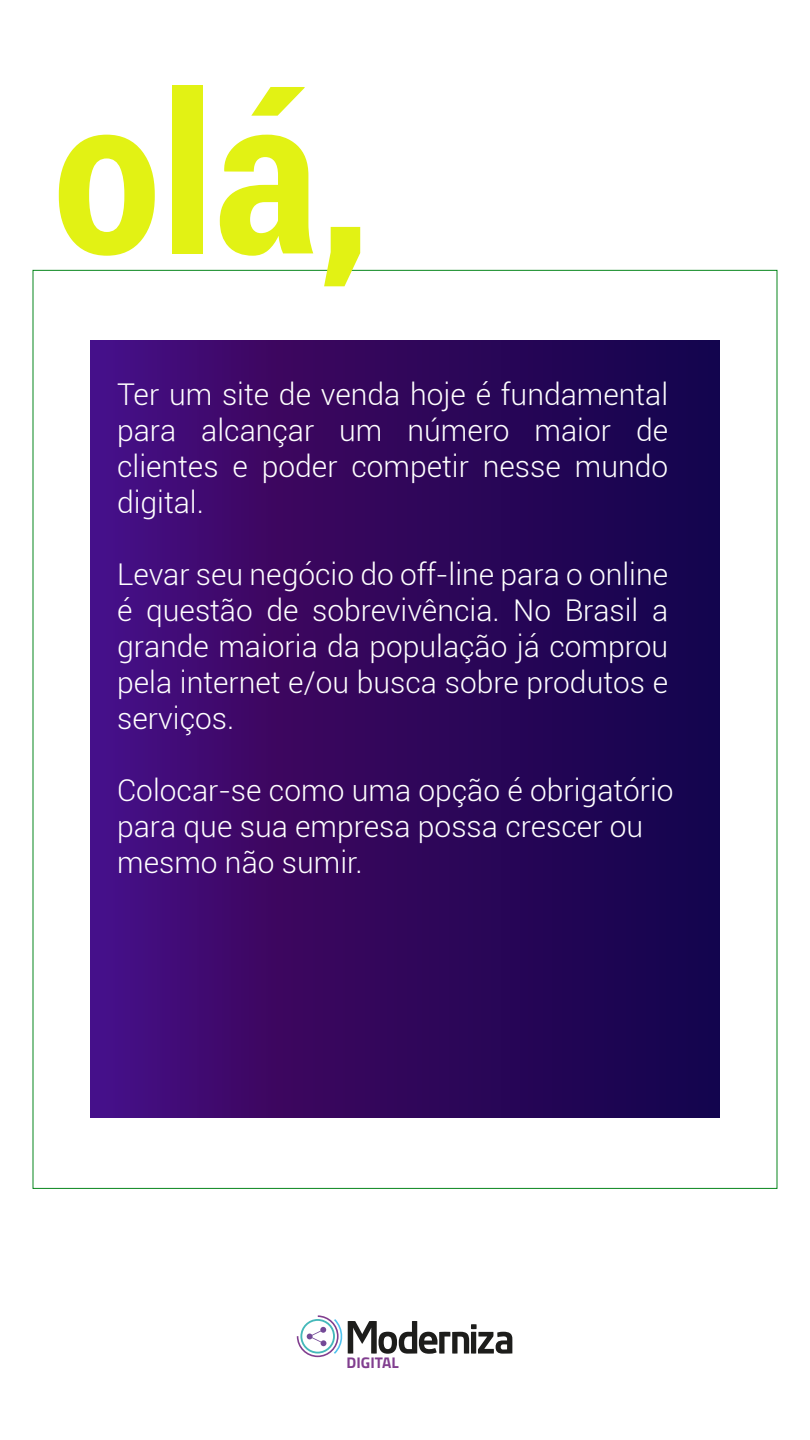
<style>
.page{position:relative;width:810px;height:1440px;background:#fff}
.page>*{position:absolute;margin:0;border:0;box-sizing:border-box;transform-origin:0 0}
.t1{font:700 condensed 220.8px "Roboto";color:#e2f214}
.t2{font:300 30px/36px "Roboto";color:#fff;text-align:justify}
.t3{font:700 15.45px "Titillium Web";color:#813e8f}
</style>
<div class="page">
<svg style="left:90px;top:341px;width:630px;height:777px;background:#2f075f"></svg>
<svg style="left:297px;top:1315px;width:215px;height:42px"></svg>
<h1 class="t1" style="left:52px;top:20px;width:320px">olá,</h1>
<p class="t2" style="left:117px;top:375px;width:553px">Ter um site de venda hoje é fundamental para alcançar um número maior de clientes e poder competir nesse mundo digital.</p>
<p class="t2" style="left:117px;top:555px;width:553px">Levar seu negócio do off-line para o online é questão de sobrevivência. No Brasil a grande maioria da população já comprou pela internet e/ou busca sobre produtos e serviços.</p>
<p class="t2" style="left:117px;top:771px;width:558px;text-align:left">Colocar-se como uma opção é obrigatório para que sua empresa possa crescer ou mesmo não sumir.</p>
<p class="t3" style="left:347px;top:1351px;width:54px">DIGITAL</p>
</div>
